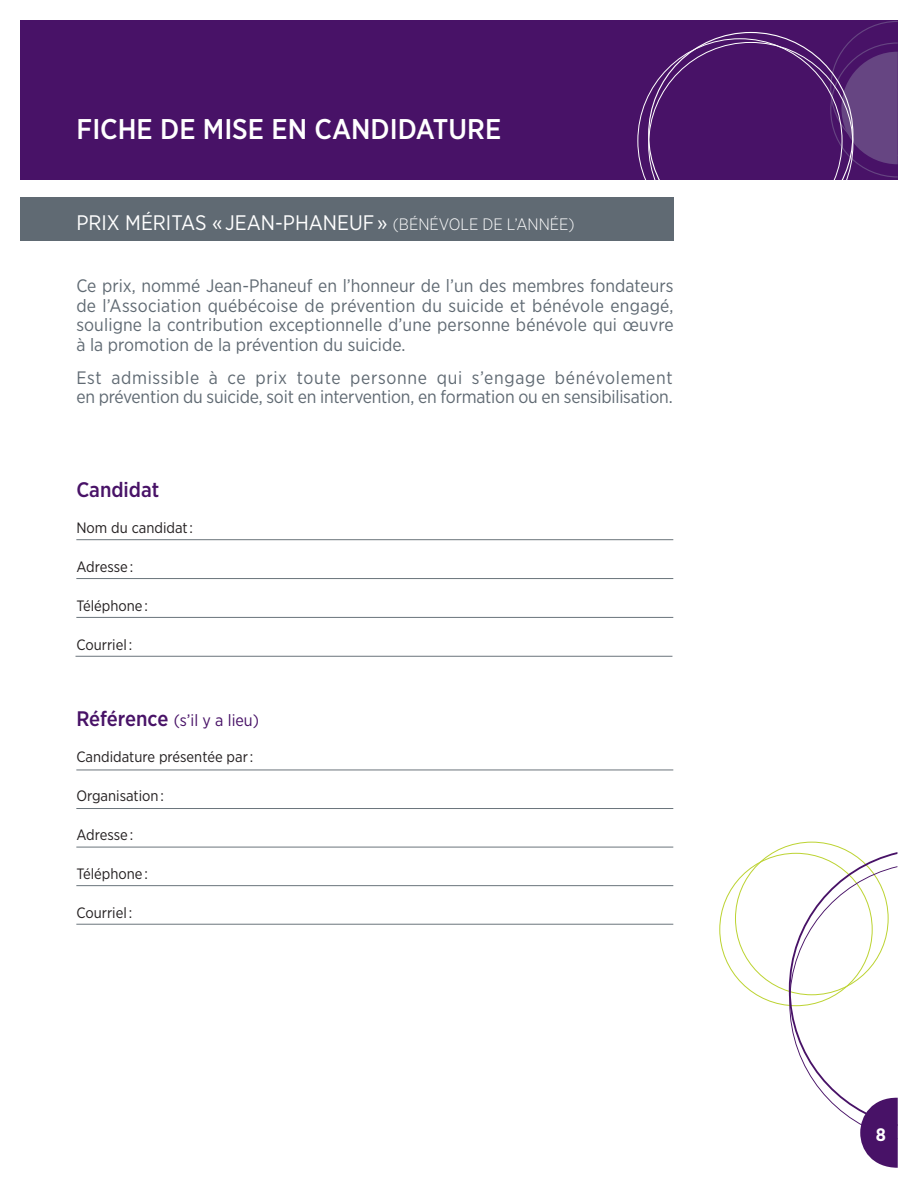
<style>
.page{position:relative;width:918px;height:1188px;background:#fff}
.page>*{position:absolute;margin:0;border:0;box-sizing:border-box;transform-origin:0 0}
.t1{font:500 28.5px "Gotham Narrow";color:#fff}
.t2{font:21px "Gotham Narrow";color:#fff}
.t3{font:500 21px "Gotham Narrow";color:#481267}
.t4{font:18px/19.5px "Gotham Narrow";color:#606a73;text-align:justify}
.t5{font:700 18px "Gotham Narrow";color:#fff}
.t6{font:300 16.5px "Gotham Narrow";color:#fff}
.t7{font:16.5px "Gotham Narrow";color:#481267}
.t8{font:15px "Gotham Narrow";color:#231f20}
.s1{font-weight:400;font-size:21px}
.s2{font-weight:500;font-size:21px}
</style>
<div class="page">
<svg style="left:789px;top:852px;width:109px;height:316px"></svg>
<div style="left:20px;top:20px;width:878px;height:159px;background:#481267"></div>
<svg style="left:830px;top:21px;width:68px;height:157px"></svg>
<div style="left:20px;top:197px;width:653px;height:44px;background:#606a73"></div>
<hr style="left:76px;top:539px;width:597px;height:1px;background:#6a747b">
<hr style="left:76px;top:578px;width:597px;height:1px;background:#6a747b">
<hr style="left:76px;top:617px;width:597px;height:1px;background:#6a747b">
<hr style="left:76px;top:656px;width:596px;height:1px;background:#6a747b">
<hr style="left:76px;top:770px;width:597px;height:1px;background:#6a747b">
<hr style="left:76px;top:808px;width:597px;height:1px;background:#6a747b">
<hr style="left:76px;top:847px;width:597px;height:1px;background:#6a747b">
<hr style="left:76px;top:885px;width:597px;height:1px;background:#6a747b">
<hr style="left:76px;top:924px;width:597px;height:1px;background:#6a747b">
<h1 class="t1" style="left:77px;top:111px;width:426px">FICHE DE MISE EN CANDIDATURE</h1>
<p class="t2" style="left:76px;top:209px;width:88px">Prix méritas</p>
<p class="t6" style="left:212px;top:214px;width:364px"><span class="s1">« Jean-Phaneuf »</span> (BÉNÉVOLE DE L’ANNÉE)</p>
<p class="t4" style="left:76px;top:276px;width:599px">Ce prix, nommé Jean-Phaneuf en l’honneur de l’un des membres fondateurs de l’Association québécoise de prévention du suicide et bénévole engagé, souligne la contribution exceptionnelle d’une personne bénévole qui œuvre à la promotion de la prévention du suicide.</p>
<p class="t4" style="left:76px;top:367px;width:598px">Est admissible à ce prix toute personne qui s’engage bénévolement en prévention du suicide, soit en intervention, en formation ou en sensibilisation.</p>
<p class="t3" style="left:76px;top:477px;width:84px">CANDIDAT</p>
<p class="t8" style="left:76px;top:519px;width:118px">Nom du candidat :</p>
<p class="t8" style="left:76px;top:558px;width:58px">Adresse :</p>
<p class="t8" style="left:76px;top:597px;width:73px">Téléphone :</p>
<p class="t8" style="left:76px;top:636px;width:57px">Courriel :</p>
<p class="t7" style="left:76px;top:710px;width:184px"><span class="s2">RÉFÉRENCE</span> (s’il y a lieu)</p>
<p class="t8" style="left:76px;top:748px;width:178px">Candidature présentée par :</p>
<p class="t8" style="left:76px;top:787px;width:89px">Organisation :</p>
<p class="t8" style="left:76px;top:826px;width:58px">Adresse :</p>
<p class="t8" style="left:76px;top:865px;width:73px">Téléphone :</p>
<p class="t8" style="left:76px;top:904px;width:57px">Courriel :</p>
<p class="t5" style="left:876px;top:1123px;width:12px">8</p>
</div>
